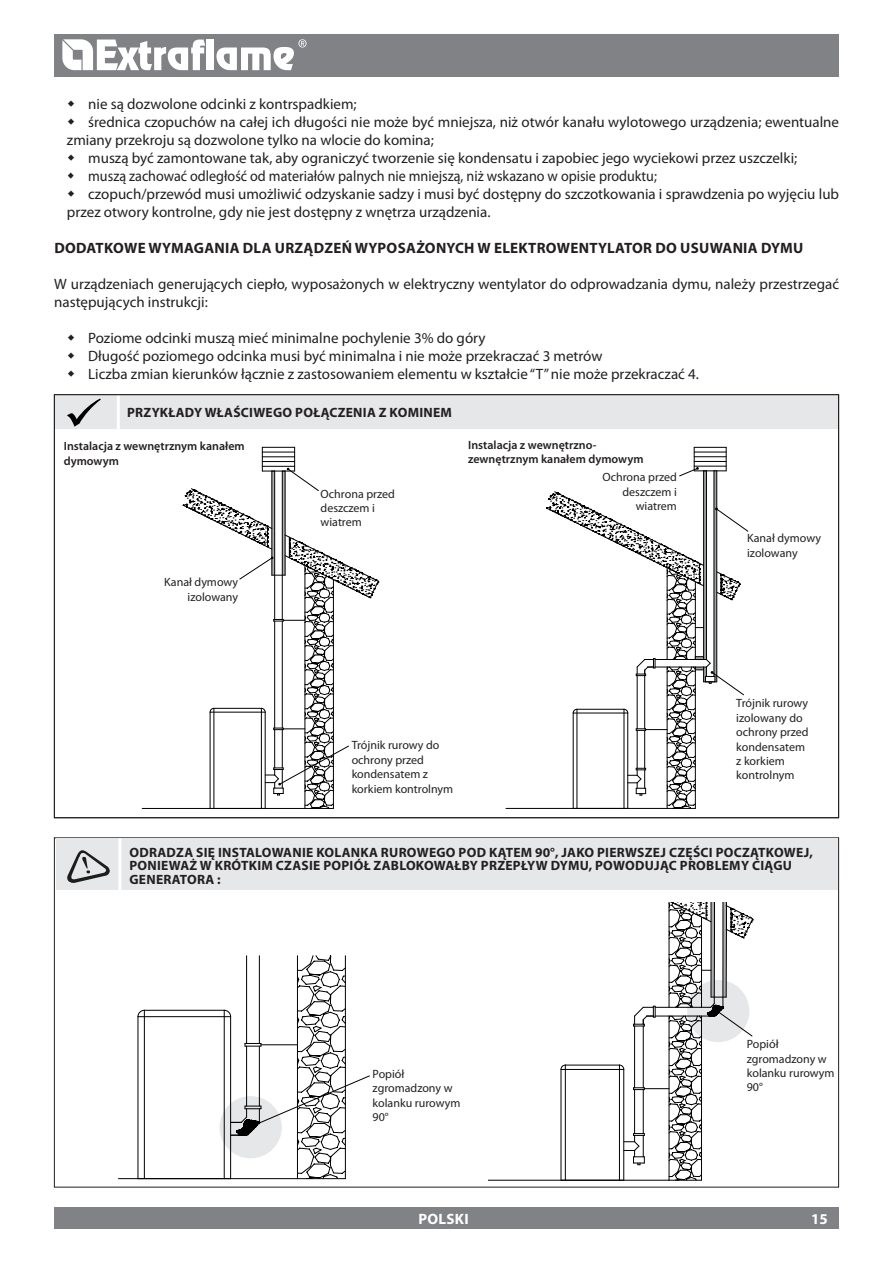
<style>
.page{position:relative;width:893px;height:1263px;background:#fff}
.page>*{position:absolute;margin:0;border:0;box-sizing:border-box;transform-origin:0 0}
.Testo_normale{font:15px/18px "Myriad Pro";color:#231f20}
.Testo_normale-2{font:15px "Myriad Pro";color:#231f20;scale:.94 1}
.Testo_normale-3{font:700 15px "Myriad Pro";letter-spacing:.02em;color:#231f20}
.t1{font:700 15px "Myriad Pro";letter-spacing:.02em;color:#fff}
.tabella_attenzioni{font:700 13.5px/13.5px "Myriad Pro";letter-spacing:.02em;color:#231f20}
.Testo_normale-4{font:12px/14.4px "Myriad Pro";color:#231f20}
.Testo_normale-5{font:600 12px/14.4px "Myriad Pro";color:#231f20}
</style>
<div class="page">
<svg style="left:220px;top:1096px;width:62px;height:62px"></svg>
<hr style="left:138px;top:1017px;width:1px;height:161px;background:#000">
<svg style="left:137px;top:1009px;width:8px;height:8px"></svg>
<hr style="left:144px;top:1010px;width:80px;height:1px;background:#000">
<hr style="left:138px;top:1016px;width:93px;height:1px;background:#000">
<hr style="left:144px;top:1010px;width:1px;height:168px;background:#000">
<hr style="left:118px;top:1178px;width:179px;height:1px;background:#000">
<svg style="left:224px;top:956px;width:146px;height:223px"></svg>
<hr style="left:489px;top:1180px;width:180px;height:1px;background:#000">
<hr style="left:669px;top:1180px;width:32px;height:1px;background:#000">
<svg style="left:560px;top:902px;width:193px;height:278px"></svg>
<hr style="left:142px;top:808px;width:163px;height:1px;background:#000">
<svg style="left:182px;top:447px;width:197px;height:362px"></svg>
<hr style="left:506px;top:808px;width:161px;height:1px;background:#000001">
<svg style="left:546px;top:447px;width:203px;height:362px"></svg>
<div style="left:55px;top:395px;width:783px;height:34px;background:#e6e7e9"></div>
<hr style="left:117px;top:395px;width:3px;height:34px;background:#fff">
<div style="left:56px;top:838px;width:782px;height:52px;background:#e6e7e9"></div>
<hr style="left:118px;top:838px;width:3px;height:52px;background:#fff">
<svg style="left:67px;top:850px;width:43px;height:33px"></svg>
<div style="left:54px;top:34px;width:785px;height:43px;background:#808285"></div>
<svg style="left:62px;top:39px;width:143px;height:31px"></svg>
<div style="left:207px;top:40px;width:7px;height:30px;background:#fff"></div>
<svg style="left:216px;top:39px;width:90px;height:31px"></svg>
<div style="left:54px;top:1208px;width:785px;height:21px;background:#808285"></div>
<p class="Testo_normale" style="left:88px;top:95px;width:270px">nie są dozwolone odcinki z kontrspadkiem;</p>
<p class="Testo_normale" style="left:67px;top:113px;width:774px;text-indent:21px">średnica czopuchów na całej ich długości nie może być mniejsza, niż otwór kanału wylotowego urządzenia; ewentualne zmiany przekroju są dozwolone tylko na wlocie do komina;</p>
<p class="Testo_normale" style="left:88px;top:149px;width:711px">muszą być zamontowane tak, aby ograniczyć tworzenie się kondensatu i zapobiec jego wyciekowi przez uszczelki;</p>
<p class="Testo_normale-2" style="left:88px;top:167px;width:606px">muszą zachować odległość od materiałów palnych nie mniejszą, niż wskazano w opisie produktu;</p>
<p class="Testo_normale" style="left:67px;top:185px;width:774px;text-indent:21px">czopuch/przewód musi umożliwić odzyskanie sadzy i musi być dostępny do szczotkowania i sprawdzenia po wyjęciu lub przez otwory kontrolne, gdy nie jest dostępny z wnętrza urządzenia.</p>
<p class="Testo_normale-3" style="left:54px;top:238px;width:751px">DODATKOWE WYMAGANIA DLA URZĄDZEŃ WYPOSAŻONYCH W ELEKTROWENTYLATOR DO USUWANIA DYMU</p>
<p class="Testo_normale" style="left:54px;top:275px;width:786px">W urządzeniach generujących ciepło, wyposażonych w elektryczny wentylator do odprowadzania dymu, należy przestrzegać następujących instrukcji:</p>
<p class="Testo_normale" style="left:88px;top:329px;width:399px">Poziome odcinki muszą mieć minimalne pochylenie 3% do góry</p>
<p class="Testo_normale" style="left:88px;top:347px;width:516px">Długość poziomego odcinka musi być minimalna i nie może przekraczać 3 metrów</p>
<p class="Testo_normale" style="left:88px;top:365px;width:612px">Liczba zmian kierunków łącznie z zastosowaniem elementu w kształcie “T” nie może przekraczać 4.</p>
<p class="tabella_attenzioni" style="left:127px;top:406px;width:326px">PRZYKŁADY WŁAŚCIWEGO POŁĄCZENIA Z KOMINEM</p>
<p class="Testo_normale-5" style="left:64px;top:439px;width:182px">Instalacja z wewnętrznym kanałem dymowym</p>
<p class="Testo_normale-4" style="left:321px;top:486px;width:76px">Ochrona przed deszczem i wiatrem</p>
<p class="Testo_normale-5" style="left:468px;top:437px;width:177px">Instalacja z wewnętrzno&shy;zewnętrznym kanałem dymowym</p>
<p class="Testo_normale-4" style="left:602px;top:470px;width:76px;text-align:right">Ochrona przed deszczem i wiatrem</p>
<p class="Testo_normale-4" style="left:164px;top:575px;width:75px;text-align:right">Kanał dymowy izolowany</p>
<p class="Testo_normale-4" style="left:352px;top:738px;width:103px">Trójnik rurowy do ochrony przed kondensatem z korkiem kontrolnym</p>
<p class="Testo_normale-4" style="left:747px;top:531px;width:75px">Kanał dymowy izolowany</p>
<p class="Testo_normale-4" style="left:736px;top:696px;width:74px">Trójnik rurowy izolowany do ochrony przed kondensatem z korkiem kontrolnym</p>
<p class="tabella_attenzioni" style="left:129px;top:845px;width:685px">ODRADZA SIĘ INSTALOWANIE KOLANKA RUROWEGO POD KĄTEM 90°, JAKO PIERWSZEJ CZĘŚCI POCZĄTKOWEJ,<br>PONIEWAŻ W KRÓTKIM CZASIE POPIÓŁ ZABLOKOWAŁBY PRZEPŁYW DYMU, POWODUJĄC PROBLEMY CIĄGU<br>GENERATORA :</p>
<p class="Testo_normale-4" style="left:373px;top:1066px;width:89px">Popiół zgromadzony w kolanku rurowym<br>90°</p>
<p class="t1" style="left:419px;top:1209px;width:52px">POLSKI</p>
<p class="Testo_normale-4" style="left:747px;top:1037px;width:89px">Popiół zgromadzony w kolanku rurowym<br>90°</p>
<p class="t1" style="left:811px;top:1209px;width:18px">15</p>
</div>
